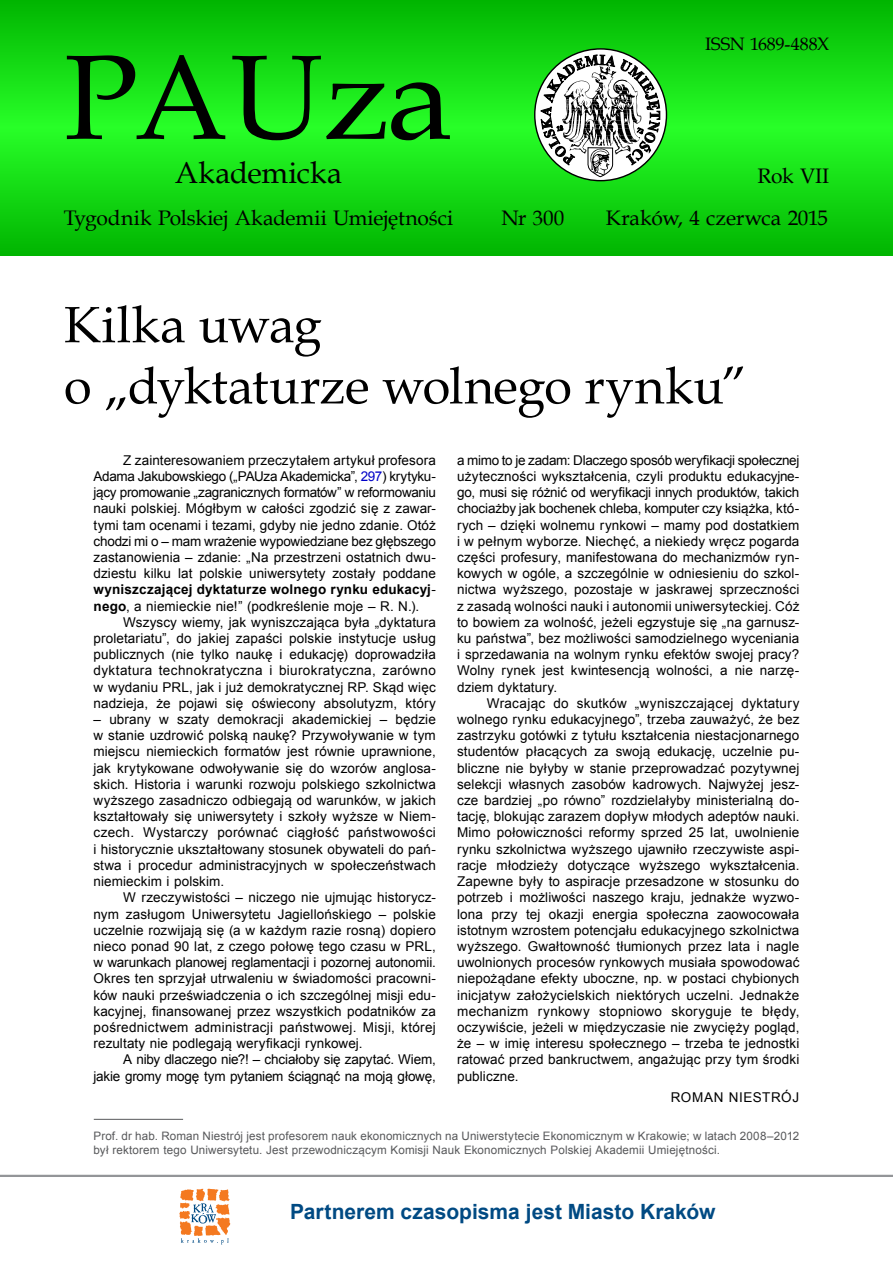
<style>
.page{position:relative;width:893px;height:1263px;background:#fff}
.page>*{position:absolute;margin:0;border:0;box-sizing:border-box;transform-origin:0 0}
.t1{font:120px "Book Antiqua";letter-spacing:-.01em;color:#000}
.t2{font:51px/61.2px "Book Antiqua";letter-spacing:-.01em;color:#000}
.t3{font:30px "Book Antiqua";color:#000}
.t4{font:21px/41.4px "Book Antiqua";letter-spacing:-.005em;color:#000;text-align:right}
.t5{font:700 21px "Arial";color:#004a83}
.t6{font:18px "Book Antiqua";letter-spacing:-.005em;color:#000}
.t7{font:13.5px/16.2px "Arial";letter-spacing:.005em;color:#000;text-align:justify}
.t8{font:13.5px/16.2px "Arial";letter-spacing:-.015em;color:#000;text-align:right}
.t9{font:13.5px "Arial";letter-spacing:.045em;color:#000}
.t10{font:11.7px/14px "Arial";letter-spacing:.015em;color:#58595b}
.s1{color:#0000c8}
.s2{font-weight:700}
</style>
<div class="page">
<svg style="left:0;top:0;width:893px;height:255px;background:#13d813"></svg>
<svg style="left:535px;top:49px;width:131px;height:132px"></svg>
<svg style="left:540px;top:46px;width:120px;height:131px"></svg>
<hr style="left:0;top:1175px;width:893px;height:2px;background:#939598">
<svg style="left:179px;top:1189px;width:51px;height:55px"></svg>
<hr style="left:94px;top:1119px;width:89px;height:1px;background:#58595b">
<h1 class="t1" style="left:64px;top:14px;width:390px">PAUza</h1>
<h3 class="t3" style="left:175px;top:152px;width:169px">Akademicka</h3>
<h3 class="t4" style="left:64px;top:197px;width:391px">Tygodnik Polskiej Akademii Umiejętności</h3>
<h3 class="t4" style="left:501px;top:197px;width:64px">Nr 300</h3>
<h3 class="t6" style="left:705px;top:32px;width:126px">ISSN 1689-488X</h3>
<h3 class="t4" style="left:606px;top:155px;width:225px">Rok VII<br>Kraków, 4 czerwca 2015</h3>
<h2 class="t2" style="left:64px;top:293px;width:685px">Kilka uwag<br>o „dyktaturze wolnego rynku”</h2>
<p class="t7" style="left:94px;top:452px;width:344px;text-indent:30px">Z zainteresowaniem przeczytałem artykuł profesora Adama Jakubowskiego („PAUza Akademicka”, <span class="s1">297</span>) krytyku&shy;jący promowanie „zagranicznych formatów” w reformowaniu nauki polskiej. Mógłbym w całości zgodzić się z zawar&shy;tymi tam ocenami i tezami, gdyby nie jedno zdanie. Otóż chodzi mi o – mam wrażenie wypowiedziane bez głębszego zastanowienia – zdanie: „Na przestrzeni ostatnich dwu&shy;dziestu kilku lat polskie uniwersytety zostały poddane <span class="s2">wyniszczającej dyktaturze wolnego rynku edukacyj&shy;nego</span>, a niemieckie nie!” (podkreślenie moje – R. N.).</p>
<p class="t7" style="left:94px;top:614px;width:344px;text-indent:30px">Wszyscy wiemy, jak wyniszczająca była „dyktatura proletariatu”, do jakiej zapaści polskie instytucje usług publicznych (nie tylko naukę i edukację) doprowadziła dyktatura technokratyczna i biurokratyczna, zarówno w wydaniu PRL, jak i już demokratycznej RP. Skąd więc nadzieja, że pojawi się oświecony absolutyzm, który</p>
<p class="t7" style="left:94px;top:711px;width:344px">– ubrany w szaty demokracji akademickiej – będzie w stanie uzdrowić polską naukę? Przywoływanie w tym miejscu niemieckich formatów jest równie uprawnione, jak krytykowane odwoływanie się do wzorów anglosa&shy;skich. Historia i warunki rozwoju polskiego szkolnictwa wyższego zasadniczo odbiegają od warunków, w jakich kształtowały się uniwersytety i szkoły wyższe w Niem&shy;czech. Wystarczy porównać ciągłość państwowości i historycznie ukształtowany stosunek obywateli do pań&shy;stwa i procedur administracyjnych w społeczeństwach niemieckim i polskim.</p>
<p class="t7" style="left:94px;top:889px;width:344px;text-indent:30px">W rzeczywistości – niczego nie ujmując historycz&shy;nym zasługom Uniwersytetu Jagiellońskiego – polskie uczelnie rozwijają się (a w każdym razie rosną) dopiero nieco ponad 90 lat, z czego połowę tego czasu w PRL, w warunkach planowej reglamentacji i pozornej autonomii.<br>Okres ten sprzyjał utrwaleniu w świadomości pracowni&shy;ków nauki przeświadczenia o ich szczególnej misji edu&shy;kacyjnej, finansowanej przez wszystkich podatników za pośrednictwem administracji państwowej. Misji, której rezultaty nie podlegają weryfikacji rynkowej.</p>
<p class="t8" style="left:94px;top:1051px;width:344px">A niby dlaczego nie?! – chciałoby się zapytać. Wiem, jakie gromy mogę tym pytaniem ściągnąć na moją głowę,</p>
<p class="t7" style="left:457px;top:452px;width:344px">a mimo to je zadam: Dlaczego sposób weryfikacji społecznej użyteczności wykształcenia, czyli produktu edukacyjne&shy;go, musi się różnić od weryfikacji innych produktów, takich chociażby jak bochenek chleba, komputer czy książka, któ&shy;rych – dzięki wolnemu rynkowi – mamy pod dostatkiem i w pełnym wyborze. Niechęć, a niekiedy wręcz pogarda części profesury, manifestowana do mechanizmów ryn&shy;kowych w ogóle, a szczególnie w odniesieniu do szkol&shy;nictwa wyższego, pozostaje w jaskrawej sprzeczności z zasadą wolności nauki i autonomii uniwersyteckiej. Cóż to bowiem za wolność, jeżeli egzystuje się „na garnusz&shy;ku państwa”, bez możliwości samodzielnego wyceniania i sprzedawania na wolnym rynku efektów swojej pracy?<br>Wolny rynek jest kwintesencją wolności, a nie narzę&shy;dziem dyktatury.</p>
<p class="t7" style="left:457px;top:695px;width:344px;text-indent:30px">Wracając do skutków „wyniszczającej dyktatury wolnego rynku edukacyjnego”, trzeba zauważyć, że bez zastrzyku gotówki z tytułu kształcenia niestacjonarnego studentów płacących za swoją edukację, uczelnie pu&shy;bliczne nie byłyby w stanie przeprowadzać pozytywnej selekcji własnych zasobów kadrowych. Najwyżej jesz&shy;cze bardziej „po równo” rozdzielałyby ministerialną do&shy;tację, blokując zarazem dopływ młodych adeptów nauki.<br>Mimo połowiczności reformy sprzed 25 lat, uwolnienie rynku szkolnictwa wyższego ujawniło rzeczywiste aspi&shy;racje młodzieży dotyczące wyższego wykształcenia.<br>Zapewne były to aspiracje przesadzone w stosunku do potrzeb i możliwości naszego kraju, jednakże wyzwo&shy;lona przy tej okazji energia społeczna zaowocowała istotnym wzrostem potencjału edukacyjnego szkolnictwa wyższego. Gwałtowność tłumionych przez lata i nagle uwolnionych procesów rynkowych musiała spowodować niepożądane efekty uboczne, np. w postaci chybionych inicjatyw założycielskich niektórych uczelni. Jednakże mechanizm rynkowy stopniowo skoryguje te błędy, oczywiście, jeżeli w międzyczasie nie zwycięży pogląd, że – w imię interesu społecznego – trzeba te jednostki ratować przed bankructwem, angażując przy tym środki publiczne.</p>
<p class="t9" style="left:671px;top:1088px;width:130px">ROMAN NIESTRÓJ</p>
<p class="t10" style="left:94px;top:1129px;width:707px">Prof. dr hab. Roman Niestrój jest profesorem nauk ekonomicznych na Uniwerstytecie Ekonomicznym w Krakowie; w latach 2008–2012 był rektorem tego Uniwersytetu. Jest przewodniczącym Komisji Nauk Ekonomicznych Polskiej Akademii Umiejętności.</p>
<h3 class="t5" style="left:290px;top:1196px;width:427px">Partnerem czasopisma jest Miasto Kraków</h3>
</div>
